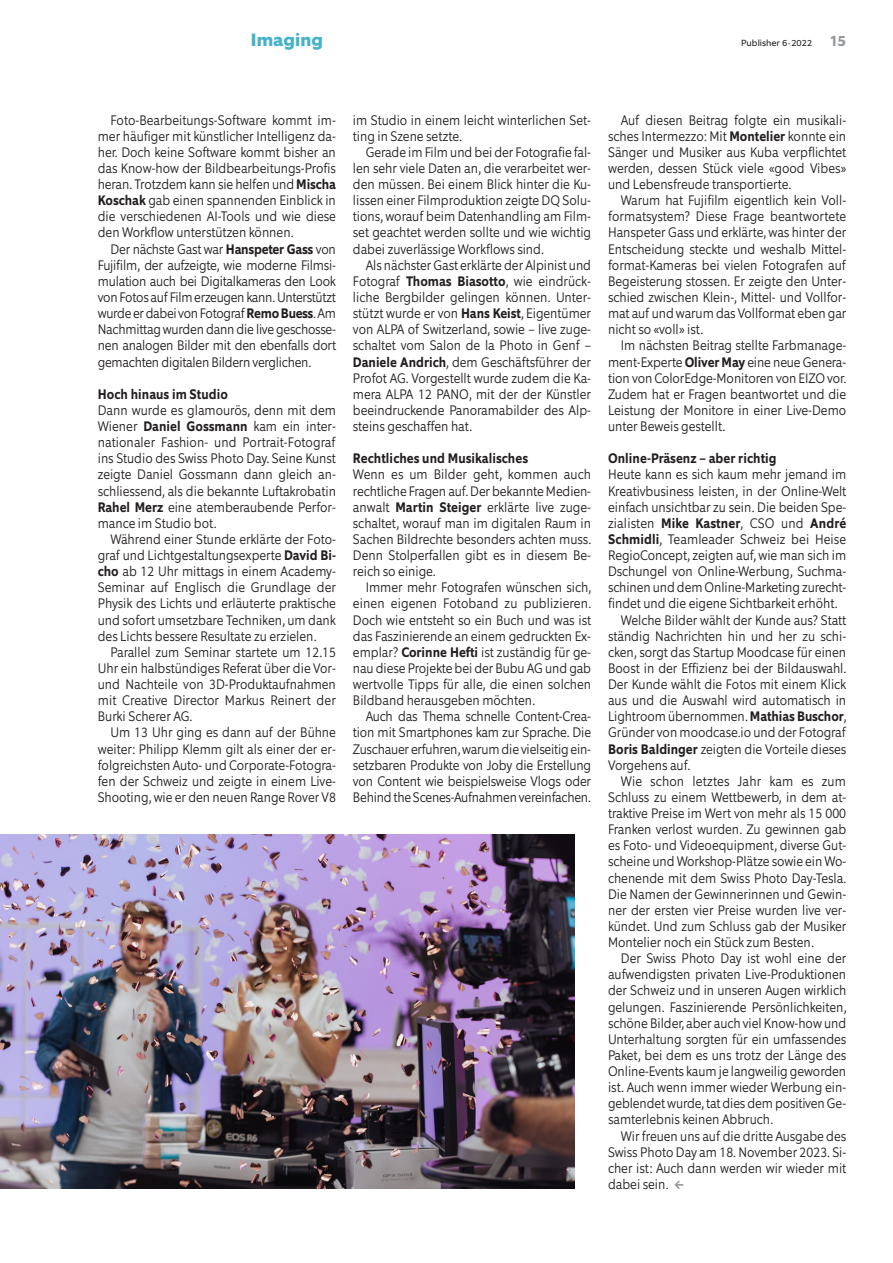
<style>
.page{position:relative;width:893px;height:1263px;background:#fff}
.page>*{position:absolute;margin:0;border:0;box-sizing:border-box;transform-origin:0 0}
.t1{font:800 18px "Equip";letter-spacing:.005em;color:#46b2c9}
.fliess_einzug{font:300 13.95px/16.2px "Equip Condensed";color:#231f20;text-align:justify}
.fliess{font:300 13.95px/16.2px "Equip Condensed";color:#231f20;text-align:justify}
.zwischentitel{font:700 13.95px "Equip Condensed";letter-spacing:.005em;color:#231f20}
.t2{font:9px "Equip";color:#231f20}
.s1{font-weight:700;font-size:15px;color:#939598}
.s2{font-weight:700}
.s3{font-weight:700;font-size:12px;color:#939598}
</style>
<div class="page">
<img style="left:0;top:834px;width:574px;height:355px">
<p class="t1" style="left:251px;top:28px;width:74px">Imaging</p>
<p class="t2" style="left:741px;top:37px;width:106px">Publisher 6·2022 <span class="s1">15</span></p>
<p class="fliess_einzug" style="left:98px;top:112px;width:240px;text-indent:13px">Foto-Bearbeitungs-Software kommt im&shy;mer häufiger mit künstlicher Intelligenz da&shy;her. Doch keine Software kommt bisher an das Know-how der Bildbearbeitungs-Profis heran. Trotzdem kann sie helfen und <span class="s2">Mischa Koschak</span> gab einen spannenden Einblick in die verschiedenen AI-Tools und wie diese den Workflow unterstützen können.</p>
<p class="fliess_einzug" style="left:98px;top:241px;width:240px;text-indent:13px">Der nächste Gast war <span class="s2">Hanspeter Gass</span> von Fujifilm, der aufzeigte, wie moderne Filmsi&shy;mulation auch bei Digitalkameras den Look von Fotos auf Film erzeugen kann. Unterstützt wurde er dabei von Fotograf <span class="s2">Remo Buess</span>. Am Nachmittag wurden dann die live geschosse&shy;nen analogen Bilder mit den ebenfalls dort gemachten digitalen Bildern verglichen.</p>
<p class="zwischentitel" style="left:98px;top:385px;width:132px">Hoch hinaus im Studio</p>
<p class="fliess" style="left:98px;top:402px;width:240px">Dann wurde es glamourös, denn mit dem Wiener <span class="s2">Daniel Gossmann</span> kam ein inter&shy;nationaler Fashion- und Portrait-Fotograf ins Studio des Swiss Photo Day. Seine Kunst zeigte Daniel Gossmann dann gleich an&shy;schliessend, als die bekannte Luftakrobatin <span class="s2">Rahel Merz</span> eine atemberaubende Perfor&shy;mance im Studio bot.</p>
<p class="fliess_einzug" style="left:98px;top:531px;width:240px;text-indent:13px">Während einer Stunde erklärte der Foto&shy;graf und Lichtgestaltungsexperte <span class="s2">David Bi&shy;cho</span> ab 12 Uhr mittags in einem Academy-Seminar auf Englisch die Grundlage der Physik des Lichts und erläuterte praktische und sofort umsetzbare Techniken, um dank des Lichts bessere Resultate zu erzielen.</p>
<p class="fliess_einzug" style="left:98px;top:644px;width:240px;text-indent:13px">Parallel zum Seminar startete um 12.15<br>Uhr ein halbstündiges Referat über die Vor&shy;und Nachteile von 3D-Produktaufnahmen mit Creative Director Markus Reinert der Burki Scherer AG.</p>
<p class="fliess_einzug" style="left:98px;top:724px;width:240px;text-indent:13px">Um 13 Uhr ging es dann auf der Bühne weiter: Philipp Klemm gilt als einer der er&shy;folgreichsten Auto- und Corporate-Fotogra&shy;fen der Schweiz und zeigte in einem Live-Shooting, wie er den neuen Range Rover V8</p>
<p class="fliess_einzug" style="left:353px;top:112px;width:240px">im Studio in einem leicht winterlichen Set&shy;ting in Szene setzte.</p>
<p class="fliess_einzug" style="left:353px;top:144px;width:240px;text-indent:13px">Gerade im Film und bei der Fotografie fal&shy;len sehr viele Daten an, die verarbeitet wer&shy;den müssen. Bei einem Blick hinter die Ku&shy;lissen einer Filmproduktion zeigte DQ Solu&shy;tions, worauf beim Datenhandling am Film&shy;set geachtet werden sollte und wie wichtig dabei zuverlässige Workflows sind.</p>
<p class="fliess_einzug" style="left:353px;top:257px;width:240px;text-indent:13px">Als nächster Gast erklärte der Alpinist und Fotograf <span class="s2">Thomas Biasotto</span>, wie eindrück&shy;liche Bergbilder gelingen können. Unter&shy;stützt wurde er von <span class="s2">Hans Keist</span>, Eigentümer von ALPA of Switzerland, sowie – live zuge&shy;schaltet vom Salon de la Photo in Genf – <span class="s2">Daniele Andrich</span>, dem Geschäftsführer der Profot AG. Vorgestellt wurde zudem die Ka&shy;mera ALPA 12 PANO, mit der der Künstler beeindruckende Panoramabilder des Alp&shy;steins geschaffen hat.</p>
<p class="zwischentitel" style="left:353px;top:450px;width:177px">Rechtliches und Musikalisches</p>
<p class="fliess" style="left:353px;top:466px;width:240px">Wenn es um Bilder geht, kommen auch rechtliche Fragen auf. Der bekannte Medien&shy;anwalt <span class="s2">Martin Steiger</span> erklärte live zuge&shy;schaltet, worauf man im digitalen Raum in Sachen Bildrechte besonders achten muss.<br>Denn Stolperfallen gibt es in diesem Be&shy;reich so einige.</p>
<p class="fliess_einzug" style="left:353px;top:579px;width:240px;text-indent:13px">Immer mehr Fotografen wünschen sich, einen eigenen Fotoband zu publizieren.<br>Doch wie entsteht so ein Buch und was ist das Faszinierende an einem gedruckten Ex&shy;emplar? <span class="s2">Corinne Hefti</span> ist zuständig für ge&shy;nau diese Projekte bei der Bubu AG und gab wertvolle Tipps für alle, die einen solchen Bildband herausgeben möchten.</p>
<p class="fliess_einzug" style="left:353px;top:708px;width:240px;text-indent:13px">Auch das Thema schnelle Content-Crea&shy;tion mit Smartphones kam zur Sprache. Die Zuschauer erfuhren, warum die vielseitig ein&shy;setzbaren Produkte von Joby die Erstellung von Content wie beispielsweise Vlogs oder Behind the Scenes-Aufnahmen vereinfachen.</p>
<p class="fliess_einzug" style="left:608px;top:112px;width:240px;text-indent:13px">Auf diesen Beitrag folgte ein musikali&shy;sches Intermezzo: Mit <span class="s2">Montelier</span> konnte ein Sänger und Musiker aus Kuba verpflichtet werden, dessen Stück viele «good Vibes» und Lebensfreude transportierte.</p>
<p class="fliess_einzug" style="left:608px;top:192px;width:240px;text-indent:13px">Warum hat Fujifilm eigentlich kein Voll&shy;formatsystem? Diese Frage beantwortete Hanspeter Gass und erklärte, was hinter der Entscheidung steckte und weshalb Mittel&shy;format-Kameras bei vielen Fotografen auf Begeisterung stossen. Er zeigte den Unter&shy;schied zwischen Klein-, Mittel- und Vollfor&shy;mat auf und warum das Vollformat eben gar nicht so «voll» ist.</p>
<p class="fliess_einzug" style="left:608px;top:337px;width:240px;text-indent:13px">Im nächsten Beitrag stellte Farbmanage&shy;ment-Experte <span class="s2">Oliver May</span> eine neue Genera&shy;tion von ColorEdge-Monitoren von EIZO vor.<br>Zudem hat er Fragen beantwortet und die Leistung der Monitore in einer Live-Demo unter Beweis gestellt.</p>
<p class="zwischentitel" style="left:608px;top:450px;width:170px">Online-Präsenz – aber richtig</p>
<p class="fliess" style="left:608px;top:466px;width:240px">Heute kann es sich kaum mehr jemand im Kreativbusiness leisten, in der Online-Welt einfach unsichtbar zu sein. Die beiden Spe&shy;zialisten <span class="s2">Mike Kastner</span>, CSO und <span class="s2">André Schmidli</span>, Teamleader Schweiz bei Heise RegioConcept, zeigten auf, wie man sich im Dschungel von Online-Werbung, Suchma&shy;schinen und dem Online-Marketing zurecht&shy;findet und die eigene Sichtbarkeit erhöht.</p>
<p class="fliess_einzug" style="left:608px;top:612px;width:240px;text-indent:13px">Welche Bilder wählt der Kunde aus? Statt ständig Nachrichten hin und her zu schi&shy;cken, sorgt das Startup Moodcase für einen Boost in der Effizienz bei der Bildauswahl.<br>Der Kunde wählt die Fotos mit einem Klick aus und die Auswahl wird automatisch in Lightroom übernommen. <span class="s2">Mathias Buschor</span>, Gründer von moodcase.io und der Fotograf <span class="s2">Boris Baldinger</span> zeigten die Vorteile dieses Vorgehens auf.</p>
<p class="fliess_einzug" style="left:608px;top:773px;width:240px;text-indent:13px">Wie schon letztes Jahr kam es zum Schluss zu einem Wettbewerb, in dem at&shy;traktive Preise im Wert von mehr als 15 000<br>Franken verlost wurden. Zu gewinnen gab es Foto- und Videoequipment, diverse Gut&shy;scheine und Workshop-Plätze sowie ein Wo&shy;chenende mit dem Swiss Photo Day-Tesla.<br>Die Namen der Gewinnerinnen und Gewin&shy;ner der ersten vier Preise wurden live ver&shy;kündet. Und zum Schluss gab der Musiker Montelier noch ein Stück zum Besten.</p>
<p class="fliess_einzug" style="left:608px;top:950px;width:240px;text-indent:13px">Der Swiss Photo Day ist wohl eine der aufwendigsten privaten Live-Produktionen der Schweiz und in unseren Augen wirklich gelungen. Faszinierende Persönlichkeiten, schöne Bilder, aber auch viel Know-how und Unterhaltung sorgten für ein umfassendes Paket, bei dem es uns trotz der Länge des Online-Events kaum je langweilig geworden ist. Auch wenn immer wieder Werbung ein&shy;geblendet wurde, tat dies dem positiven Ge&shy;samterlebnis keinen Abbruch.</p>
<p class="fliess_einzug" style="left:608px;top:1128px;width:240px;text-indent:13px">Wir freuen uns auf die dritte Ausgabe des Swiss Photo Day am 18. November 2023. Si&shy;cher ist: Auch dann werden wir wieder mit dabei sein. <span class="s3">↑</span></p>
</div>
